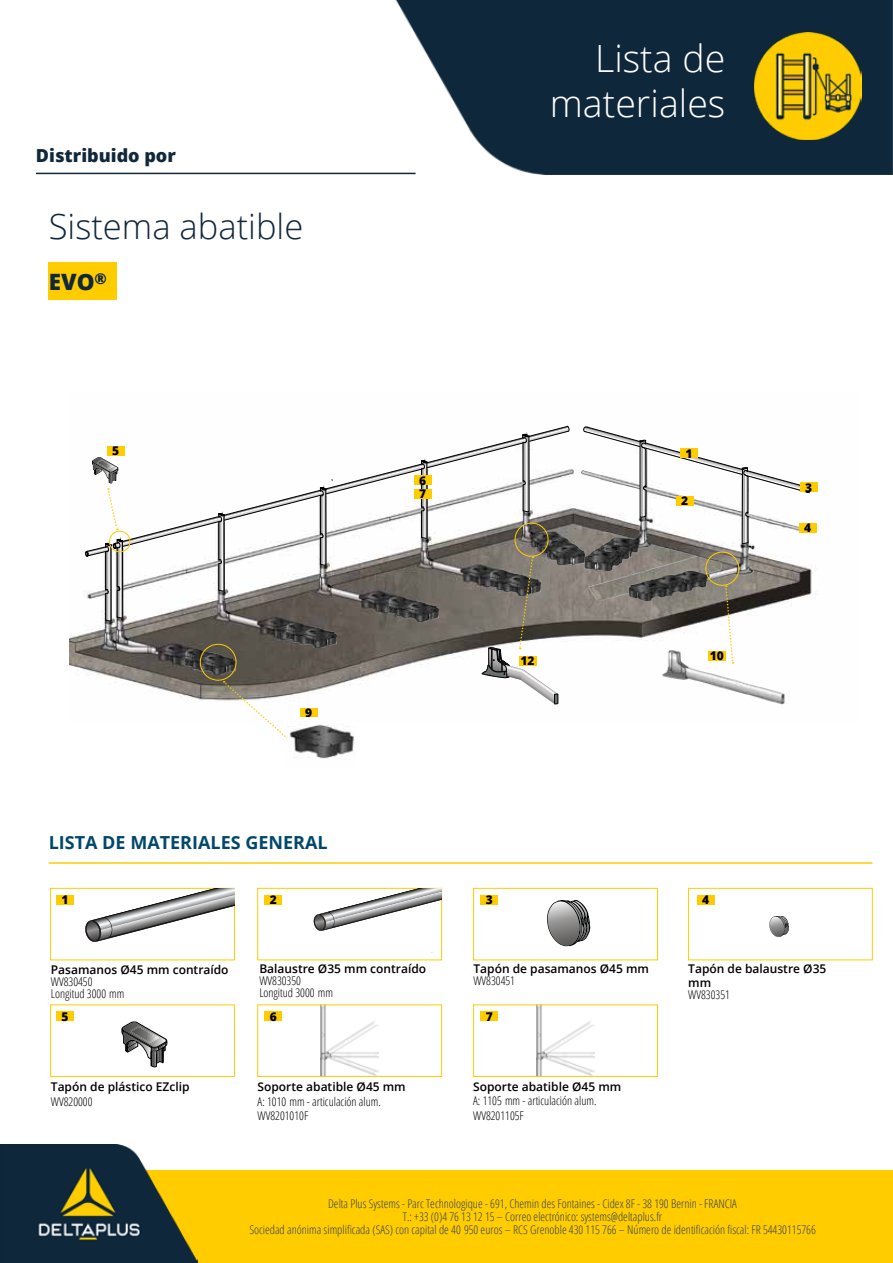
<style>
.page{position:relative;width:893px;height:1263px;background:#fff}
.page>*{position:absolute;margin:0;border:0;box-sizing:border-box;transform-origin:0 0}
.t1{font:300 37.5px/45px "Open Sans";color:#fff;text-align:right}
.t2{font:300 34.5px "Open Sans";color:#11273a}
.t3{font:800 22.5px "Open Sans";color:#11273a}
.t4{font:700 18px "Open Sans";color:#00486b}
.t5{font:800 18px "Open Sans";color:#11273a}
.t6{font:300 condensed 12px/13px "Open Sans";color:#354054;text-align:center}
.t7{font:600 12px/14.4px "Open Sans";color:#000}
.t8{font:300 condensed 12px/12px "Open Sans";color:#000}
.t9{font:800 12px/13.4px "Open Sans";color:#000}
</style>
<div class="page">
<div style="left:0;top:1170px;width:893px;height:93px;background:#fc0"></div>
<img style="left:296px;top:0;width:597px;height:174px">
<div style="left:423px;top:0;width:393px;height:137px;background:#0f273a"></div>
<hr style="left:36px;top:173px;width:380px;height:1px;background:#11273a">
<img style="left:0;top:1145px;width:198px;height:118px">
<img style="left:755px;top:33px;width:106px;height:106px">
<div style="left:49px;top:262px;width:68px;height:38px;background:#fc0"></div>
<img style="left:321px;top:1007px;width:58px;height:67px">
<img style="left:536px;top:1007px;width:59px;height:67px">
<div style="left:265px;top:1011px;width:17px;height:10px;background:#fc0"></div>
<div style="left:481px;top:1011px;width:17px;height:10px;background:#fc0"></div>
<div style="left:57px;top:1011px;width:17px;height:10px;background:#fc0"></div>
<svg style="left:547px;top:900px;width:43px;height:46px"></svg>
<svg style="left:769px;top:916px;width:20px;height:21px"></svg>
<svg style="left:121px;top:1021px;width:46px;height:46px"></svg>
<svg style="left:314px;top:888px;width:128px;height:43px"></svg>
<div style="left:265px;top:895px;width:17px;height:10px;background:#fc0"></div>
<div style="left:50px;top:888px;width:185px;height:72px;border:1px solid #fc0"></div>
<svg style="left:85px;top:888px;width:150px;height:54px"></svg>
<div style="left:57px;top:895px;width:17px;height:10px;background:#fc0"></div>
<div style="left:473px;top:888px;width:185px;height:72px;border:1px solid #fc0"></div>
<div style="left:688px;top:888px;width:184px;height:72px;border:1px solid #fc0"></div>
<div style="left:481px;top:895px;width:17px;height:10px;background:#fc0"></div>
<div style="left:697px;top:895px;width:17px;height:10px;background:#fc0"></div>
<img style="left:69px;top:482px;width:749px;height:235px">
<img style="left:283px;top:621px;width:53px;height:27px">
<img style="left:386px;top:595px;width:53px;height:27px">
<img style="left:588px;top:595px;width:156px;height:6px">
<img style="left:558px;top:469px;width:247px;height:126px">
<img style="left:581px;top:470px;width:2px;height:14px">
<img style="left:585px;top:544px;width:44px;height:26px">
<img style="left:598px;top:548px;width:89px;height:53px">
<img style="left:183px;top:647px;width:52px;height:27px">
<img style="left:543px;top:538px;width:41px;height:27px">
<svg style="left:123px;top:425px;width:447px;height:126px"></svg>
<svg style="left:522px;top:57px;width:7px;height:455px"></svg>
<svg style="left:421px;top:107px;width:6px;height:432px"></svg>
<svg style="left:583px;top:426px;width:228px;height:118px"></svg>
<svg style="left:320px;top:135px;width:6px;height:431px"></svg>
<svg style="left:218px;top:172px;width:7px;height:419px"></svg>
<div style="left:676px;top:496px;width:17px;height:9px;background:#fc0"></div>
<div style="left:680px;top:448px;width:17px;height:10px;background:#fc0"></div>
<div style="left:800px;top:482px;width:17px;height:10px;background:#fc0"></div>
<div style="left:799px;top:523px;width:17px;height:9px;background:#fc0"></div>
<div style="left:107px;top:446px;width:17px;height:9px;background:#fc0"></div>
<div style="left:109px;top:531px;width:21px;height:21px;border:1px solid #fc0;border-radius:50%"></div>
<svg style="left:84px;top:455px;width:39px;height:166px"></svg>
<div style="left:515px;top:523px;width:33px;height:33px;border:1px solid #fc0;border-radius:50%"></div>
<svg style="left:482px;top:556px;width:76px;height:148px"></svg>
<div style="left:519px;top:656px;width:17px;height:10px;background:#fc0"></div>
<div style="left:200px;top:644px;width:36px;height:36px;border:1px solid #fc0;border-radius:50%"></div>
<svg style="left:224px;top:681px;width:68px;height:58px"></svg>
<div style="left:414px;top:476px;width:17px;height:9px;background:#fc0"></div>
<div style="left:414px;top:489px;width:17px;height:10px;background:#fc0"></div>
<div style="left:706px;top:552px;width:33px;height:33px;border:1px solid #fc0;border-radius:50%"></div>
<img style="left:658px;top:647px;width:128px;height:59px">
<svg style="left:725px;top:585px;width:9px;height:78px"></svg>
<div style="left:708px;top:651px;width:17px;height:10px;background:#fc0"></div>
<div style="left:300px;top:708px;width:17px;height:9px;background:#fc0"></div>
<img style="left:288px;top:717px;width:66px;height:42px">
<hr style="left:49px;top:862px;width:823px;height:2px;background:#fc0">
<h3 class="t5" style="left:36px;top:142px;width:141px">Distribuido por</h3>
<h2 class="t2" style="left:49px;top:203px;width:256px">Sistema abatible</h2>
<h3 class="t3" style="left:49px;top:264px;width:60px">EVO<sup>®</sup></h3>
<p class="t9" style="left:112px;top:443px;width:9px">5</p>
<p class="t9" style="left:305px;top:705px;width:9px">9</p>
<h3 class="t4" style="left:49px;top:830px;width:280px">LISTA DE MATERIALES GENERAL</h3>
<p class="t9" style="left:419px;top:473px;width:9px">6<br>7</p>
<h1 class="t1" style="left:550px;top:35px;width:177px">Lista de materiales</h1>
<p class="t9" style="left:520px;top:654px;width:16px">12</p>
<p class="t9" style="left:685px;top:446px;width:9px">1</p>
<p class="t9" style="left:681px;top:493px;width:9px">2</p>
<p class="t9" style="left:710px;top:648px;width:16px">10</p>
<p class="t9" style="left:62px;top:893px;width:9px">1</p>
<p class="t9" style="left:270px;top:893px;width:9px">2</p>
<p class="t9" style="left:486px;top:893px;width:9px">3</p>
<p class="t9" style="left:702px;top:893px;width:9px">4</p>
<p class="t9" style="left:805px;top:480px;width:9px">3</p>
<p class="t9" style="left:804px;top:520px;width:9px">4</p>
<p class="t7" style="left:51px;top:962px;width:179px">Pasamanos Ø45 mm contraído</p>
<p class="t8" style="left:51px;top:975px;width:75px">WV830450<br>Longitud 3000 mm</p>
<p class="t7" style="left:259px;top:961px;width:168px">Balaustre Ø35 mm contraído</p>
<p class="t8" style="left:259px;top:974px;width:75px">WV830350<br>Longitud 3000 mm</p>
<p class="t7" style="left:473px;top:961px;width:177px">Tapón de pasamanos Ø45 mm</p>
<p class="t8" style="left:473px;top:974px;width:43px">WV830451</p>
<p class="t9" style="left:62px;top:1009px;width:9px">5</p>
<p class="t9" style="left:270px;top:1009px;width:9px">6</p>
<p class="t9" style="left:486px;top:1009px;width:9px">7</p>
<p class="t7" style="left:51px;top:1079px;width:140px">Tapón de plástico EZclip</p>
<p class="t8" style="left:51px;top:1095px;width:43px">WV820000</p>
<p class="t7" style="left:258px;top:1079px;width:150px">Soporte abatible Ø45 mm</p>
<p class="t8" style="left:258px;top:1094px;width:125px;line-height:14.4px">A: 1010 mm - articulación alum.<br>WV8201010F</p>
<p class="t7" style="left:473px;top:1079px;width:150px">Soporte abatible Ø45 mm</p>
<p class="t8" style="left:473px;top:1093px;width:125px;line-height:14.4px">A: 1105 mm - articulación alum.<br>WV8201105F</p>
<p class="t7" style="left:688px;top:961px;width:140px">Tapón de balaustre Ø35 mm</p>
<p class="t8" style="left:688px;top:988px;width:43px">WV830351</p>
<p class="t6" style="left:249px;top:1197px;width:568px">Delta Plus Systems - Parc Technologique - 691, Chemin des Fontaines - Cidex 8F - 38 190 Bernin - FRANCIA<br>T.: +33 (0)4 76 13 12 15 – Correo electrónico: systems@deltaplus.fr<br>Sociedad anónima simplificada (SAS) con capital de 40 950 euros – RCS Grenoble 430 115 766 – Número de identificación fiscal: FR 54430115766</p>
</div>
